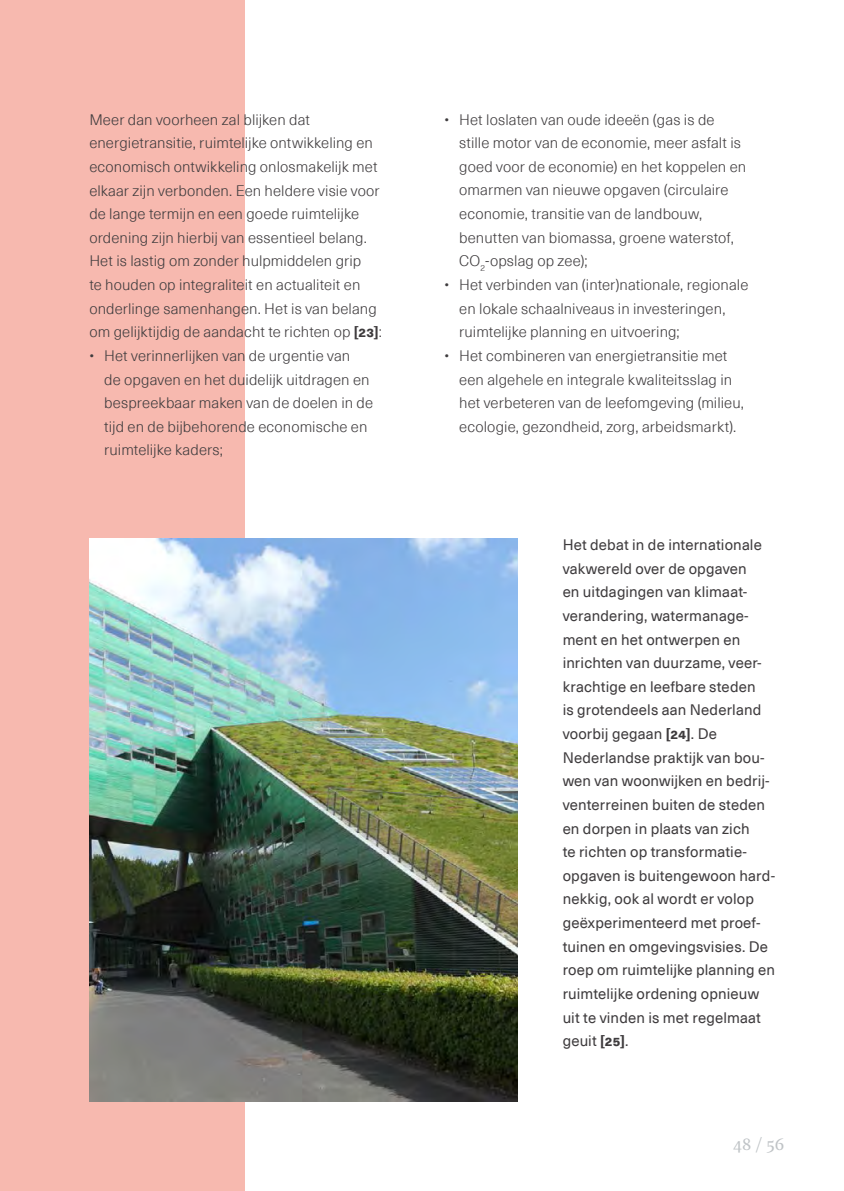
<style>
.page{position:relative;width:844px;height:1191px;background:#fff}
.page>*{position:absolute;margin:0;border:0;box-sizing:border-box;transform-origin:0 0}
.t1{font:17.5px "Noe Text";color:#bfc3c6}
.t2{font:300 14.88px/23.6px "Neue Haas Unica Pro";letter-spacing:.005em;color:#3e3b3d}
.t3{font:14.88px/23.6px "Neue Haas Unica Pro";letter-spacing:.01em;color:#3e3b3d}
.s1{font-weight:700}
</style>
<div class="page">
<div style="left:0;top:0;width:244px;height:1191px;background:#f7b9af"></div>
<img style="left:89px;top:538px;width:429px;height:563px">
<p class="t2" style="left:89px;top:108px;width:294px">Meer dan voorheen zal blijken dat energietransitie, ruimtelijke ontwikkeling en economisch ontwikkeling onlosmakelijk met elkaar zijn verbonden. Een heldere visie voor de lange termijn en een goede ruimtelijke ordening zijn hierbij van essentieel belang.<br>Het is lastig om zonder hulpmiddelen grip<br>te houden op integraliteit en actualiteit en onderlinge samenhangen. Het is van belang om gelijktijdig de aandacht te richten op <span class="s1">[23]</span>:</p>
<p class="t2" style="left:104px;top:344px;width:270px;text-indent:-15px">• Het verinnerlijken van de urgentie van<br>de opgaven en het duidelijk uitdragen en bespreekbaar maken van de doelen in de tijd en de bijbehorende economische en ruimtelijke kaders;</p>
<p class="t2" style="left:459px;top:108px;width:288px;text-indent:-15px">• Het loslaten van oude ideeën (gas is de stille motor van de economie, meer asfalt is goed voor de economie) en het koppelen en omarmen van nieuwe opgaven (circulaire economie, transitie van de landbouw, benutten van biomassa, groene waterstof, CO<sub>2</sub>-opslag op zee);</p>
<p class="t2" style="left:459px;top:273px;width:291px;text-indent:-15px">• Het verbinden van (inter)nationale, regionale en lokale schaalniveaus in investeringen, ruimtelijke planning en uitvoering;</p>
<p class="t2" style="left:459px;top:344px;width:286px;text-indent:-15px">• Het combineren van energietransitie met een algehele en integrale kwaliteitsslag in het verbeteren van de leefomgeving (milieu, ecologie, gezondheid, zorg, arbeidsmarkt).</p>
<p class="t3" style="left:562px;top:533px;width:214px">Het debat in de internationale vakwereld over de opgaven<br>en uitdagingen van klimaat&shy;verandering, watermanage&shy;ment en het ontwerpen en inrichten van duurzame, veer&shy;krachtige en leefbare steden<br>is grotendeels aan Nederland voorbij gegaan <span class="s1">[24]</span>. De<br>Nederlandse praktijk van bou&shy;wen van woonwijken en bedrij&shy;venterreinen buiten de steden en dorpen in plaats van zich<br>te richten op transformatie&shy;opgaven is buitengewoon hard&shy;nekkig, ook al wordt er volop geëxperimenteerd met proef&shy;tuinen en omgevingsvisies. De roep om ruimtelijke planning en ruimtelijke ordening opnieuw uit te vinden is met regelmaat geuit <span class="s1">[25]</span>.</p>
<p class="t1" style="left:733px;top:1131px;width:53px">48 / 56</p>
</div>
